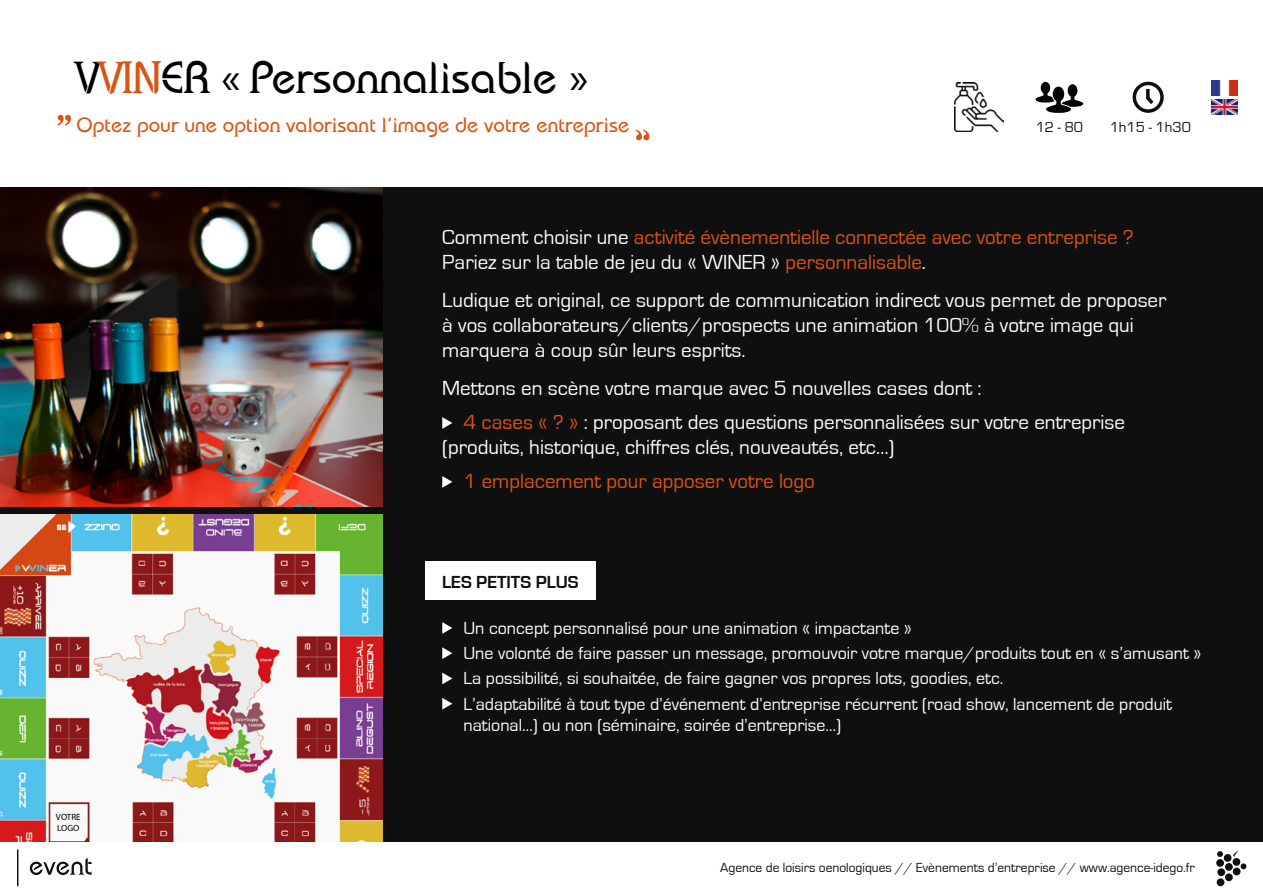
<style>
.page{position:relative;width:1263px;height:893px;background:#fff}
.page>*{position:absolute;margin:0;border:0;box-sizing:border-box;transform-origin:0 0}
.t1{font:45px "bauserif";color:#000}
.t2{font:21px/25.2px "Eurostile";color:#fff}
.t3{font:21px/25.2px "Eurostile";color:#da5414}
.t4{font:21px "bauserif";color:#da5414}
.t5{font:18px/25.2px "Eurostile";color:#fff}
.t6{font:700 18px "Eurostile";color:#0f0f0f}
.t7{font:15px "Eurostile";color:#0f0f0f}
.t8{font:13.5px "Eurostile";color:#0f0f0f}
.t9{font:9px/10.8px "Myriad Pro";color:#000}
.s1{color:#da5414}
.s2{font-family:"Myriad Pro"}
.s3{color:#fff}
</style>
<div class="page">
<div style="left:0;top:187px;width:1263px;height:655px;background:#0f0f0f"></div>
<svg style="left:442px;top:417px;width:10px;height:12px"></svg>
<svg style="left:442px;top:476px;width:10px;height:12px"></svg>
<div style="left:425px;top:562px;width:171px;height:38px;background:#fff"></div>
<svg style="left:30px;top:858px;width:62px;height:17px"></svg>
<hr style="left:17px;top:849px;width:1px;height:37px;background:#0f0f0f">
<svg style="left:1132px;top:81px;width:32px;height:32px"></svg>
<svg style="left:1035px;top:82px;width:48px;height:31px"></svg>
<img style="left:0;top:187px;width:383px;height:319px">
<svg style="left:442px;top:622px;width:10px;height:12px"></svg>
<svg style="left:442px;top:647px;width:10px;height:12px"></svg>
<svg style="left:442px;top:673px;width:10px;height:11px"></svg>
<svg style="left:442px;top:698px;width:10px;height:12px"></svg>
<svg style="left:57px;top:115px;width:14px;height:10px"></svg>
<svg style="left:636px;top:130px;width:13px;height:10px"></svg>
<svg style="left:1216px;top:850px;width:31px;height:37px"></svg>
<img style="left:0;top:514px;width:383px;height:328px">
<img style="left:1212px;top:80px;width:25px;height:16px">
<img style="left:1212px;top:99px;width:25px;height:15px">
<img style="left:955px;top:82px;width:49px;height:49px">
<h1 class="t1" style="left:77px;top:49px;width:513px">V<span class="s1">VIN</span>ER <span class="s2">«</span> Personnalisable <span class="s2">»</span></h1>
<p class="t4" style="left:77px;top:112px;width:554px">Optez pour une option valorisant l’image de votre entreprise</p>
<p class="t7" style="left:1036px;top:119px;width:49px">12 - 80</p>
<p class="t7" style="left:1110px;top:119px;width:83px">1h15 - 1h30</p>
<p class="t3" style="left:442px;top:225px;width:693px"><span class="s3">Comment choisir une</span> activité évènementielle connectée avec votre entreprise ?<br><span class="s3">Pariez sur la table de jeu du « WINER »</span> personnalisable<span class="s3">.</span></p>
<p class="t2" style="left:442px;top:288px;width:726px">Ludique et original, ce support de communication indirect vous permet de proposer à vos collaborateurs/clients/prospects une animation 100% à votre image qui marquera à coup sûr leurs esprits.</p>
<p class="t2" style="left:463px;top:372px;width:663px;line-height:33.8px;text-indent:-21px">Mettons en scène votre marque avec 5 nouvelles cases dont :<br><span class="s1">4 cases « ? »</span> : proposant des questions personnalisées sur votre entreprise</p>
<p class="t2" style="left:442px;top:435px;width:454px">(produits, historique, chiffres clés, nouveautés, etc…)</p>
<p class="t3" style="left:463px;top:469px;width:353px">1 emplacement pour apposer votre logo</p>
<p class="t9" style="left:56px;top:811px;width:26px">VOTRE<br>LOGO</p>
<p class="t6" style="left:442px;top:572px;width:138px">LES PETITS PLUS</p>
<p class="t5" style="left:463px;top:616px;width:740px">Un concept personnalisé pour une animation « impactante »<br>Une volonté de faire passer un message, promouvoir votre marque/produits tout en « s’amusant » La possibilité, si souhaitée, de faire gagner vos propres lots, goodies, etc.<br>L’adaptabilité à tout type d’événement d’entreprise récurrent (road show, lancement de produit</p>
<p class="t5" style="left:463px;top:712px;width:379px">national…) ou non (séminaire, soirée d’entreprise…)</p>
<p class="t8" style="left:720px;top:860px;width:476px">Agence de loisirs oenologiques // Evènements d’entreprise // www.agence-idego.fr</p>
</div>
